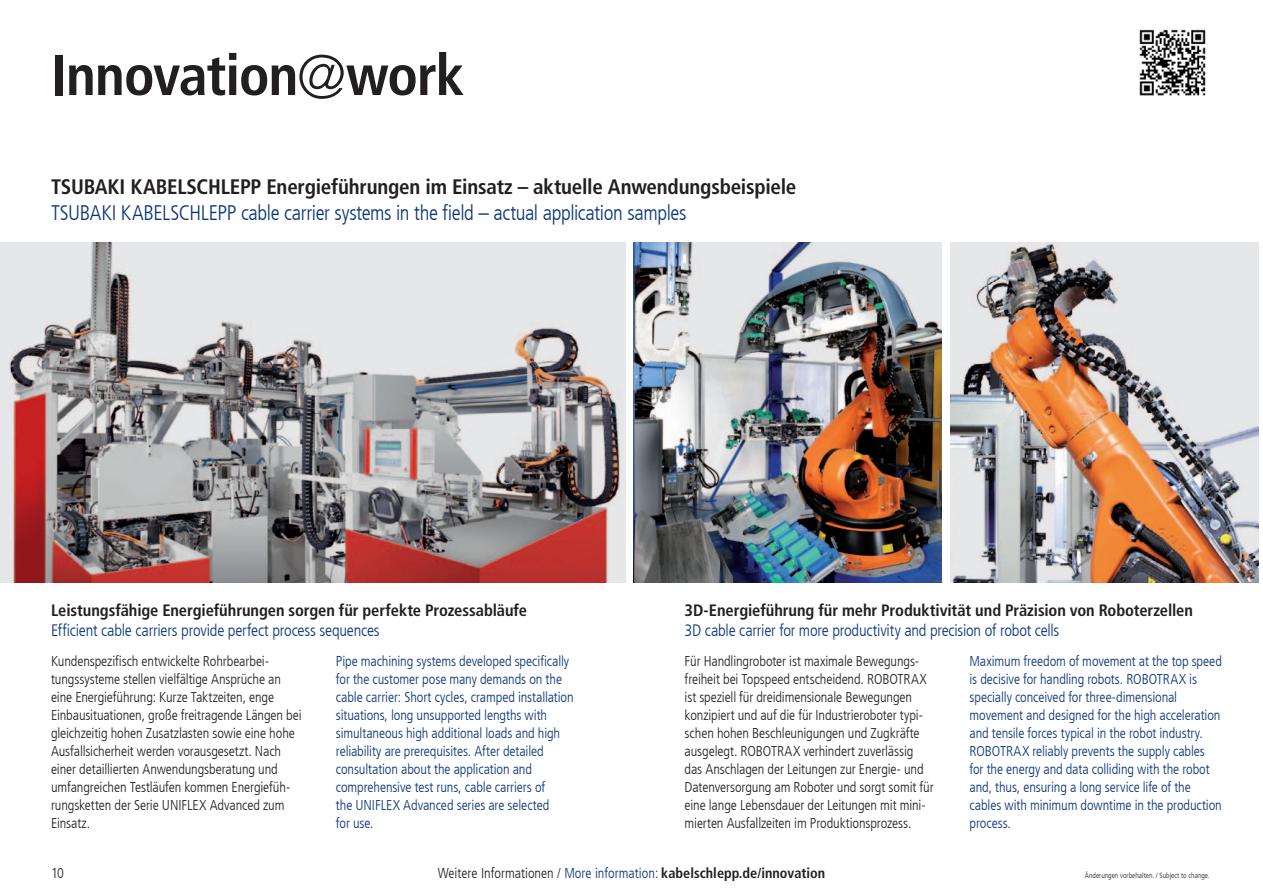
<style>
.page{position:relative;width:1263px;height:893px;background:#fff}
.page>*{position:absolute;margin:0;border:0;box-sizing:border-box;transform-origin:0 0}
.t1{font:700 condensed 57.3px "Frutiger LT Com";letter-spacing:-.02em;color:#231f20}
.t2{font:300 condensed 21px "Frutiger LT Com";letter-spacing:-.02em;color:#08347b}
.t3{font:700 condensed 21px "Frutiger LT Com";letter-spacing:-.01em;color:#231f20}
.t4{font:700 condensed 16.5px "Frutiger LT Com";letter-spacing:-.005em;color:#231f20}
.t5{font:300 condensed 16.5px "Frutiger LT Com";letter-spacing:-.015em;color:#08347b}
.t6{font:300 condensed 14.25px/18px "Frutiger LT Com";letter-spacing:-.01em;color:#231f20}
.t7{font:300 condensed 14.25px/18px "Frutiger LT Com";letter-spacing:-.005em;color:#08347b}
.t8{font:700 condensed 14.25px "Frutiger LT Com";color:#231f20}
.t9{font:300 condensed 7.5px "Frutiger LT Com";color:#231f20}
.s1{font-weight:300;font-size:62.1px}
.s2{font-weight:300}
.s3{font-weight:300;color:#08347b}
</style>
<div class="page">
<img style="left:0;top:242px;width:625px;height:341px">
<img style="left:634px;top:242px;width:308px;height:341px">
<img style="left:950px;top:242px;width:309px;height:341px">
<img style="left:1139px;top:29px;width:67px;height:67px">
<h1 class="t1" style="left:51px;top:41px;width:415px">Innovation<span class="s1">@</span>work</h1>
<h2 class="t3" style="left:51px;top:175px;width:747px">TSUBAKI KABELSCHLEPP Energieführungen im Einsatz – aktuelle Anwendungsbeispiele</h2>
<h2 class="t2" style="left:51px;top:201px;width:637px">TSUBAKI KABELSCHLEPP cable carrier systems in the field – actual application samples</h2>
<p class="t4" style="left:51px;top:601px;width:478px">Leistungsfähige Energieführungen sorgen für perfekte Prozessabläufe</p>
<p class="t5" style="left:51px;top:621px;width:330px">Efficient cable carriers provide perfect process sequences</p>
<p class="t4" style="left:685px;top:601px;width:510px">3D-Energieführung für mehr Produktivität und Präzision von Roboterzellen</p>
<p class="t5" style="left:685px;top:621px;width:376px">3D cable carrier for more productivity and precision of robot cells</p>
<p class="t7" style="left:336px;top:652px;width:239px">Pipe machining systems developed specifically for the customer pose many demands on the cable carrier: Short cycles, cramped installation situations, long unsupported lengths with simultaneous high additional loads and high reliability are prerequisites. After detailed consultation about the application and comprehensive test runs, cable carriers of<br>the UNIFLEX Advanced series are selected<br>for use.</p>
<p class="t7" style="left:969px;top:652px;width:254px">Maximum freedom of movement at the top speed is decisive for handling robots. ROBOTRAX is specially conceived for three-dimensional movement and designed for the high acceleration and tensile forces typical in the robot industry.<br>ROBOTRAX reliably prevents the supply cables for the energy and data colliding with the robot and, thus, ensuring a long service life of the cables with minimum downtime in the production process.</p>
<p class="t8" style="left:438px;top:865px;width:389px"><span class="s2">Weitere Informationen /</span> <span class="s3">More information:</span> kabelschlepp.de/innovation</p>
<p class="t6" style="left:51px;top:652px;width:252px">Kundenspezifisch entwickelte Rohrbearbei&shy;tungssysteme stellen vielfältige Ansprüche an eine Energieführung: Kurze Taktzeiten, enge Einbausituationen, große freitragende Längen bei gleichzeitig hohen Zusatzlasten sowie eine hohe Ausfallsicherheit werden vorausgesetzt. Nach einer detaillierten Anwendungsberatung und umfangreichen Testläufen kommen Energiefüh&shy;rungsketten der Serie UNIFLEX Advanced zum Einsatz.</p>
<p class="t6" style="left:685px;top:652px;width:251px">Für Handlingroboter ist maximale Bewegungs&shy;freiheit bei Topspeed entscheidend. ROBOTRAX ist speziell für dreidimensionale Bewegungen konzipiert und auf die für Industrieroboter typi&shy;schen hohen Beschleunigungen und Zugkräfte ausgelegt. ROBOTRAX verhindert zuverlässig das Anschlagen der Leitungen zur Energie- und Datenversorgung am Roboter und sorgt somit für eine lange Lebensdauer der Leitungen mit mini&shy;mierten Ausfallzeiten im Produktionsprozess.</p>
<p class="t6" style="left:51px;top:864px;width:15px">10</p>
<p class="t9" style="left:1085px;top:871px;width:126px">Änderungen vorbehalten. / Subject to change.</p>
</div>
